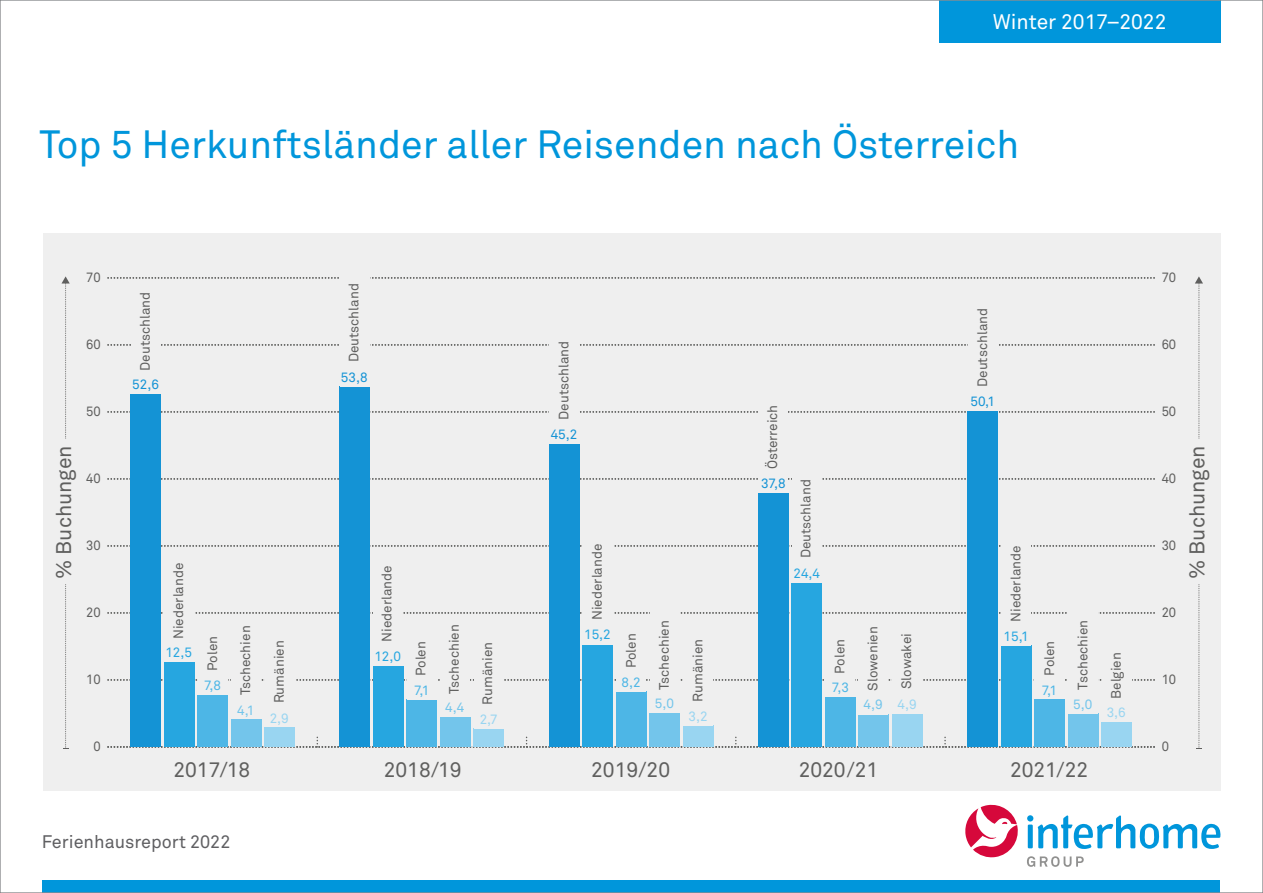
<style>
.page{position:relative;width:1263px;height:893px;background:#fff}
.page>*{position:absolute;margin:0;border:0;box-sizing:border-box;transform-origin:0 0}
.t1{font:39px "Akkurat Pro";color:#0096db}
.t2{font:21px "Akkurat Pro";color:#5f5f5e}
.t3{font:21px "Akkurat Pro";color:#fff}
.t4{font:18px "Akkurat Pro";color:#5f5f62}
.t5{font:13.5px "Akkurat Pro";color:#5f5f5e}
.t6{font:13.5px "Akkurat Pro";color:#5f5f5e;scale:.96 1}
.t7{font:13.5px "Akkurat Pro";color:#1493d5}
.t8{font:13.5px "Akkurat Pro";color:#26a6e0}
.t9{font:13.5px "Akkurat Pro";color:#73c5eb}
.t10{font:13.5px "Akkurat Pro";color:#4db6e6}
.t11{font:13.5px "Akkurat Pro";color:#99d5f1}
.s1{color:#99d5f1}
</style>
<div class="page">
<div style="left:43px;top:880px;width:1177px;height:13px;background:#0096db"></div>
<svg style="left:965px;top:805px;width:53px;height:53px"></svg>
<svg style="left:1027px;top:815px;width:193px;height:34px"></svg>
<svg style="left:1027px;top:856px;width:57px;height:11px"></svg>
<div style="left:939px;top:0;width:281px;height:43px;background:#0096db"></div>
<div style="left:43px;top:234px;width:1177px;height:557px;background:#efefef"></div>
<svg style="left:108px;top:735px;width:1046px;height:13px"></svg>
<svg style="left:108px;top:679px;width:1046px;height:2px"></svg>
<svg style="left:108px;top:612px;width:1046px;height:2px"></svg>
<svg style="left:108px;top:545px;width:1046px;height:2px"></svg>
<svg style="left:108px;top:478px;width:1046px;height:2px"></svg>
<svg style="left:108px;top:411px;width:1046px;height:2px"></svg>
<svg style="left:108px;top:344px;width:1046px;height:2px"></svg>
<svg style="left:108px;top:277px;width:1046px;height:2px"></svg>
<div style="left:265px;top:728px;width:30px;height:19px;background:#99d5f1"></div>
<div style="left:474px;top:729px;width:30px;height:18px;background:#99d5f1"></div>
<div style="left:683px;top:725px;width:30px;height:22px;background:#99d5f1"></div>
<div style="left:892px;top:714px;width:30px;height:33px;background:#99d5f1"></div>
<div style="left:1101px;top:723px;width:31px;height:24px;background:#99d5f1"></div>
<div style="left:231px;top:720px;width:30px;height:27px;background:#73c5eb"></div>
<div style="left:440px;top:718px;width:30px;height:29px;background:#73c5eb"></div>
<div style="left:650px;top:713px;width:30px;height:34px;background:#73c5eb"></div>
<div style="left:859px;top:714px;width:30px;height:33px;background:#73c5eb"></div>
<div style="left:1068px;top:714px;width:30px;height:33px;background:#73c5eb"></div>
<div style="left:198px;top:695px;width:30px;height:52px;background:#4db6e6"></div>
<div style="left:407px;top:700px;width:30px;height:47px;background:#4db6e6"></div>
<div style="left:616px;top:692px;width:30px;height:55px;background:#4db6e6"></div>
<div style="left:825px;top:698px;width:30px;height:49px;background:#4db6e6"></div>
<div style="left:1035px;top:699px;width:30px;height:48px;background:#4db6e6"></div>
<div style="left:164px;top:663px;width:30px;height:84px;background:#26a6e0"></div>
<div style="left:373px;top:666px;width:30px;height:81px;background:#26a6e0"></div>
<div style="left:583px;top:645px;width:30px;height:102px;background:#26a6e0"></div>
<div style="left:792px;top:583px;width:30px;height:164px;background:#26a6e0"></div>
<div style="left:1001px;top:646px;width:30px;height:101px;background:#26a6e0"></div>
<div style="left:131px;top:394px;width:30px;height:353px;background:#1493d5"></div>
<div style="left:340px;top:387px;width:30px;height:360px;background:#1493d5"></div>
<div style="left:549px;top:444px;width:30px;height:303px;background:#1493d5"></div>
<div style="left:758px;top:494px;width:30px;height:253px;background:#1493d5"></div>
<div style="left:968px;top:411px;width:30px;height:336px;background:#1493d5"></div>
<svg style="left:61px;top:276px;width:9px;height:162px"></svg>
<svg style="left:63px;top:584px;width:5px;height:165px"></svg>
<svg style="left:1195px;top:276px;width:8px;height:162px"></svg>
<svg style="left:1196px;top:584px;width:6px;height:165px"></svg>
<div style="left:340px;top:271px;width:30px;height:115px;background:#efefef"></div>
<div style="left:373px;top:574px;width:30px;height:91px;background:#efefef"></div>
<div style="left:440px;top:616px;width:30px;height:101px;background:#efefef"></div>
<div style="left:474px;top:632px;width:30px;height:97px;background:#efefef"></div>
<div style="left:407px;top:633px;width:30px;height:66px;background:#efefef"></div>
<div style="left:549px;top:332px;width:30px;height:111px;background:#efefef"></div>
<div style="left:583px;top:532px;width:30px;height:112px;background:#efefef"></div>
<div style="left:616px;top:623px;width:30px;height:69px;background:#efefef"></div>
<div style="left:650px;top:606px;width:30px;height:107px;background:#efefef"></div>
<div style="left:683px;top:630px;width:30px;height:95px;background:#efefef"></div>
<div style="left:758px;top:393px;width:30px;height:100px;background:#efefef"></div>
<div style="left:792px;top:469px;width:30px;height:114px;background:#efefef"></div>
<div style="left:825px;top:629px;width:30px;height:68px;background:#efefef"></div>
<div style="left:858px;top:620px;width:30px;height:94px;background:#efefef"></div>
<div style="left:892px;top:624px;width:30px;height:89px;background:#efefef"></div>
<div style="left:968px;top:298px;width:30px;height:112px;background:#efefef"></div>
<div style="left:1001px;top:531px;width:30px;height:114px;background:#efefef"></div>
<div style="left:1034px;top:629px;width:30px;height:70px;background:#efefef"></div>
<div style="left:1068px;top:604px;width:30px;height:109px;background:#efefef"></div>
<div style="left:1101px;top:630px;width:30px;height:92px;background:#efefef"></div>
<div style="left:164px;top:553px;width:30px;height:107px;background:#efefef"></div>
<div style="left:198px;top:623px;width:30px;height:72px;background:#efefef"></div>
<div style="left:231px;top:616px;width:30px;height:103px;background:#efefef"></div>
<div style="left:265px;top:626px;width:30px;height:101px;background:#efefef"></div>
<div style="left:131px;top:282px;width:30px;height:112px;background:#efefef"></div>
<h2 class="t3" style="left:993px;top:10px;width:175px">Winter 2017–2022</h2>
<h1 class="t1" style="left:39px;top:122px;width:981px">Top 5 Herkunftsländer aller Reisenden nach Österreich</h1>
<p class="t6" style="left:86px;top:270px;width:17px">70</p>
<p class="t6" style="left:1162px;top:270px;width:17px">70</p>
<p class="t5" style="left:346px;top:362px;width:81px;rotate:-90deg">Deutschland</p>
<p class="t5" style="left:137px;top:371px;width:81px;rotate:-90deg">Deutschland</p>
<p class="t5" style="left:974px;top:387px;width:81px;rotate:-90deg">Deutschland</p>
<p class="t6" style="left:86px;top:337px;width:17px">60</p>
<p class="t6" style="left:1162px;top:337px;width:17px">60</p>
<p class="t5" style="left:556px;top:420px;width:81px;rotate:-90deg">Deutschland</p>
<p class="t7" style="left:341px;top:369px;width:28px">53,8</p>
<p class="t7" style="left:132px;top:376px;width:28px">52,6</p>
<p class="t7" style="left:970px;top:394px;width:26px">50,1</p>
<p class="t5" style="left:765px;top:469px;width:66px;rotate:-90deg">Österreich</p>
<p class="t6" style="left:86px;top:404px;width:17px">50</p>
<p class="t6" style="left:1162px;top:404px;width:17px">50</p>
<p class="t7" style="left:551px;top:426px;width:28px">45,2</p>
<h2 class="t2" style="left:51px;top:579px;width:135px;rotate:-90deg">% Buchungen</h2>
<h2 class="t2" style="left:1185px;top:579px;width:135px;rotate:-90deg">% Buchungen</h2>
<p class="t6" style="left:86px;top:471px;width:17px">40</p>
<p class="t6" style="left:1162px;top:471px;width:17px">40</p>
<p class="t7" style="left:761px;top:476px;width:26px">37,8</p>
<p class="t5" style="left:798px;top:558px;width:81px;rotate:-90deg">Deutschland</p>
<p class="t6" style="left:86px;top:538px;width:17px">30</p>
<p class="t6" style="left:1162px;top:538px;width:17px">30</p>
<p class="t5" style="left:589px;top:620px;width:78px;rotate:-90deg">Niederlande</p>
<p class="t5" style="left:1008px;top:622px;width:78px;rotate:-90deg">Niederlande</p>
<p class="t5" style="left:171px;top:639px;width:78px;rotate:-90deg">Niederlande</p>
<p class="t5" style="left:379px;top:642px;width:78px;rotate:-90deg">Niederlande</p>
<p class="t8" style="left:793px;top:565px;width:28px">24,4</p>
<p class="t6" style="left:86px;top:605px;width:17px">20</p>
<p class="t6" style="left:1162px;top:605px;width:17px">20</p>
<p class="t5" style="left:1075px;top:689px;width:71px;rotate:-90deg">Tschechien</p>
<p class="t5" style="left:656px;top:690px;width:71px;rotate:-90deg">Tschechien</p>
<p class="t5" style="left:446px;top:694px;width:71px;rotate:-90deg">Tschechien</p>
<p class="t5" style="left:204px;top:671px;width:36px;rotate:-90deg">Polen</p>
<p class="t5" style="left:238px;top:695px;width:71px;rotate:-90deg">Tschechien</p>
<p class="t5" style="left:865px;top:691px;width:66px;rotate:-90deg">Slowenien</p>
<p class="t5" style="left:898px;top:689px;width:58px;rotate:-90deg">Slowakei</p>
<p class="t8" style="left:584px;top:627px;width:28px">15,2</p>
<p class="t8" style="left:1004px;top:628px;width:26px">15,1</p>
<p class="t5" style="left:623px;top:668px;width:36px;rotate:-90deg">Polen</p>
<p class="t5" style="left:690px;top:702px;width:65px;rotate:-90deg">Rumänien</p>
<p class="t5" style="left:832px;top:674px;width:36px;rotate:-90deg">Polen</p>
<p class="t5" style="left:271px;top:703px;width:65px;rotate:-90deg">Rumänien</p>
<p class="t5" style="left:1042px;top:676px;width:36px;rotate:-90deg">Polen</p>
<p class="t5" style="left:413px;top:676px;width:36px;rotate:-90deg">Polen</p>
<p class="t5" style="left:480px;top:705px;width:65px;rotate:-90deg">Rumänien</p>
<p class="t8" style="left:165px;top:644px;width:28px">12,5</p>
<p class="t8" style="left:374px;top:648px;width:28px">12,0</p>
<p class="t5" style="left:1108px;top:699px;width:48px;rotate:-90deg">Belgien</p>
<p class="t6" style="left:86px;top:672px;width:17px">10</p>
<p class="t6" style="left:1162px;top:672px;width:17px">10</p>
<p class="t10" style="left:622px;top:674px;width:21px">8,2</p>
<p class="t10" style="left:204px;top:677px;width:18px">7,8</p>
<p class="t10" style="left:832px;top:680px;width:18px">7,3</p>
<p class="t10" style="left:1042px;top:682px;width:17px">7,1</p>
<p class="t10" style="left:414px;top:682px;width:17px">7,1</p>
<p class="t9" style="left:655px;top:696px;width:21px">5,0</p>
<p class="t9" style="left:864px;top:696px;width:54px">4,9 <span class="s1">4,9</span></p>
<p class="t9" style="left:1073px;top:696px;width:21px">5,0</p>
<p class="t9" style="left:445px;top:700px;width:21px">4,4</p>
<p class="t9" style="left:237px;top:702px;width:19px">4,1</p>
<p class="t11" style="left:1107px;top:705px;width:21px">3,6</p>
<p class="t11" style="left:688px;top:708px;width:21px">3,2</p>
<p class="t11" style="left:270px;top:710px;width:21px">2,9</p>
<p class="t11" style="left:480px;top:712px;width:20px">2,7</p>
<p class="t6" style="left:93px;top:739px;width:9px">0</p>
<h2 class="t2" style="left:173px;top:757px;width:78px">2017/18</h2>
<h2 class="t2" style="left:384px;top:757px;width:79px">2018/19</h2>
<h2 class="t2" style="left:591px;top:757px;width:80px">2019/20</h2>
<h2 class="t2" style="left:799px;top:757px;width:81px">2020/21</h2>
<h2 class="t2" style="left:1010px;top:757px;width:80px">2021/22</h2>
<h3 class="t4" style="left:42px;top:832px;width:190px">Ferienhausreport 2022</h3>
<p class="t6" style="left:1162px;top:739px;width:9px">0</p>
</div>
